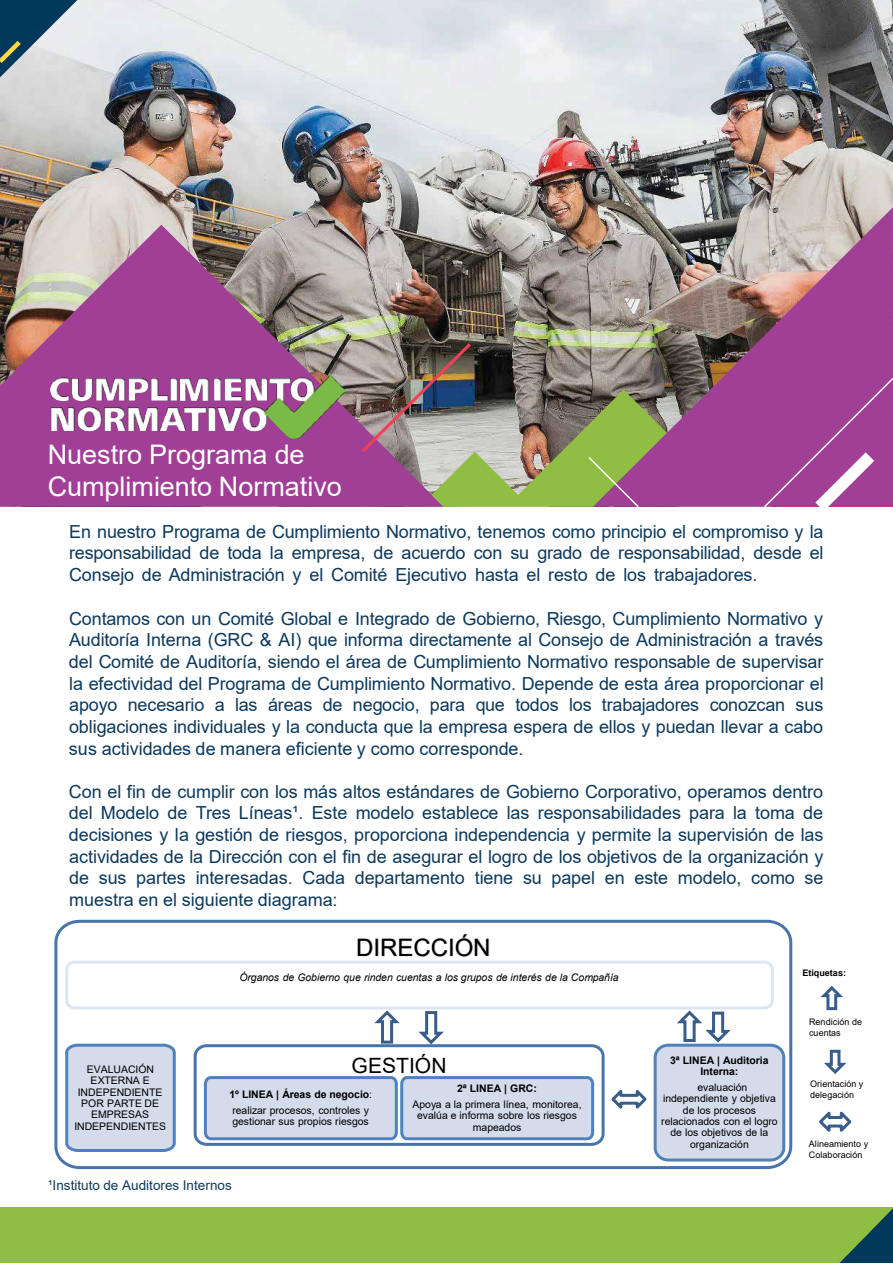
<style>
.page{position:relative;width:893px;height:1264px;background:#fff}
.page>*{position:absolute;margin:0;border:0;box-sizing:border-box;transform-origin:0 0}
.t1{font:27px/32.4px "Arial";color:#fff}
.t2{font:24px "Arial";color:#000}
.t3{font:21px "Arial";color:#000}
.t4{font:18px/21.6px "Arial";letter-spacing:-.005em;color:#0d395c;text-align:justify}
.t5{font:13.5px "Arial";color:#0d395c}
.t6{font:10.5px/11.4px "Arial";color:#000;text-align:center}
.t7{font:italic 10.5px "Arial";letter-spacing:-.005em;color:#000}
.t8{font:700 10.5px/11.4px "Arial";color:#000;text-align:center}
.t9{font:9px/10.8px "Arial";color:#000}
.t10{font:700 9px "Arial";color:#000}
.s1{font-weight:700}
</style>
<div class="page">
<div style="left:0;top:1208px;width:892px;height:55px;background:#8ebe44"></div>
<svg style="left:839px;top:1209px;width:53px;height:54px"></svg>
<img style="left:0;top:0;width:892px;height:340px">
<img style="left:0;top:225px;width:443px;height:282px">
<img style="left:593px;top:207px;width:299px;height:300px">
<svg style="left:0;top:0;width:77px;height:77px;background:#75909f"></svg>
<img style="left:358px;top:340px;width:308px;height:167px">
<svg style="left:762px;top:376px;width:130px;height:131px;background:#a74a9c"></svg>
<img style="left:51px;top:376px;width:295px;height:62px">
<svg style="left:54px;top:919px;width:739px;height:251px"></svg>
<img style="left:340px;top:924px;width:167px;height:53px">
<svg style="left:64px;top:1042px;width:113px;height:111px;background:#c9d4e6"></svg>
<svg style="left:203px;top:983px;width:569px;height:172px"></svg>
<div style="left:655px;top:1045px;width:128px;height:115px;background:#d0d8e8;border-radius:13px"></div>
<div style="left:653px;top:1043px;width:132px;height:118px;border:3px solid #4f81bd;border-radius:13px"></div>
<svg style="left:676px;top:1009px;width:55px;height:36px"></svg>
<svg style="left:192px;top:1009px;width:457px;height:138px"></svg>
<div style="left:65px;top:961px;width:708px;height:48px;border:3px solid #dce6f2;border-radius:8px"></div>
<svg style="left:820px;top:986px;width:23px;height:25px"></svg>
<svg style="left:824px;top:1049px;width:23px;height:25px"></svg>
<svg style="left:819px;top:1111px;width:33px;height:21px"></svg>
<h1 class="t1" style="left:48px;top:438px;width:296px">Nuestro Programa de<br>Cumplimiento Normativo</h1>
<p class="t4" style="left:69px;top:520px;width:756px">En nuestro Programa de Cumplimiento Normativo, tenemos como principio el compromiso y la responsabilidad de toda la empresa, de acuerdo con su grado de responsabilidad, desde el Consejo de Administración y el Comité Ejecutivo hasta el resto de los trabajadores.</p>
<p class="t4" style="left:69px;top:608px;width:756px">Contamos con un Comité Global e Integrado de Gobierno, Riesgo, Cumplimiento Normativo y Auditoría Interna (GRC &amp; AI) que informa directamente al Consejo de Administración a través del Comité de Auditoría, siendo el área de Cumplimiento Normativo responsable de supervisar la efectividad del Programa de Cumplimiento Normativo. Depende de esta área proporcionar el apoyo necesario a las áreas de negocio, para que todos los trabajadores conozcan sus obligaciones individuales y la conducta que la empresa espera de ellos y puedan llevar a cabo sus actividades de manera eficiente y como corresponde.</p>
<p class="t4" style="left:69px;top:780px;width:756px">Con el fin de cumplir con los más altos estándares de Gobierno Corporativo, operamos dentro del Modelo de Tres Líneas¹. Este modelo establece las responsabilidades para la toma de decisiones y la gestión de riesgos, proporciona independencia y permite la supervisión de las actividades de la Dirección con el fin de asegurar el logro de los objetivos de la organización y de sus partes interesadas. Cada departamento tiene su papel en este modelo, como se muestra en el siguiente diagrama:</p>
<h2 class="t2" style="left:356px;top:931px;width:136px">DIRECCIÓN</h2>
<p class="t7" style="left:239px;top:970px;width:381px">Órganos de Gobierno que rinden cuentas a los grupos de interés de la Compañía</p>
<p class="t3" style="left:351px;top:1051px;width:96px">GESTIÓN</p>
<p class="t6" style="left:229px;top:1086px;width:144px;line-height:15.6px;text-align:left"><span class="s1">1º LINEA | Áreas de negocio</span>: realizar procesos, controles y</p>
<p class="t6" style="left:232px;top:1115px;width:138px">gestionar sus propios riesgos</p>
<p class="t6" style="left:74px;top:1063px;width:93px">EVALUACIÓN<br>EXTERNA E<br>INDEPENDIENTE<br>POR PARTE DE<br>EMPRESAS<br>INDEPENDIENTES</p>
<p class="t8" style="left:670px;top:1055px;width:100px">3ª LINEA | Auditoria<br>Interna:</p>
<p class="t6" style="left:661px;top:1081px;width:118px">evaluación independiente y objetiva de los procesos relacionados con el logro de los objetivos de la organización</p>
<p class="t8" style="left:457px;top:1083px;width:81px">2ª LINEA | GRC:</p>
<p class="t6" style="left:412px;top:1098px;width:171px">Apoya a la primera línea, monitorea, evalúa e informa sobre los riesgos mapeados</p>
<p class="t5" style="left:48px;top:1175px;width:185px">¹Instituto de Auditores Internos</p>
<p class="t10" style="left:802px;top:966px;width:45px">Etiquetas:</p>
<p class="t9" style="left:809px;top:1016px;width:55px">Rendición de cuentas</p>
<p class="t9" style="left:810px;top:1078px;width:55px">Orientación y delegación</p>
<p class="t9" style="left:808px;top:1138px;width:61px">Alineamiento y<br>Colaboración</p>
</div>
